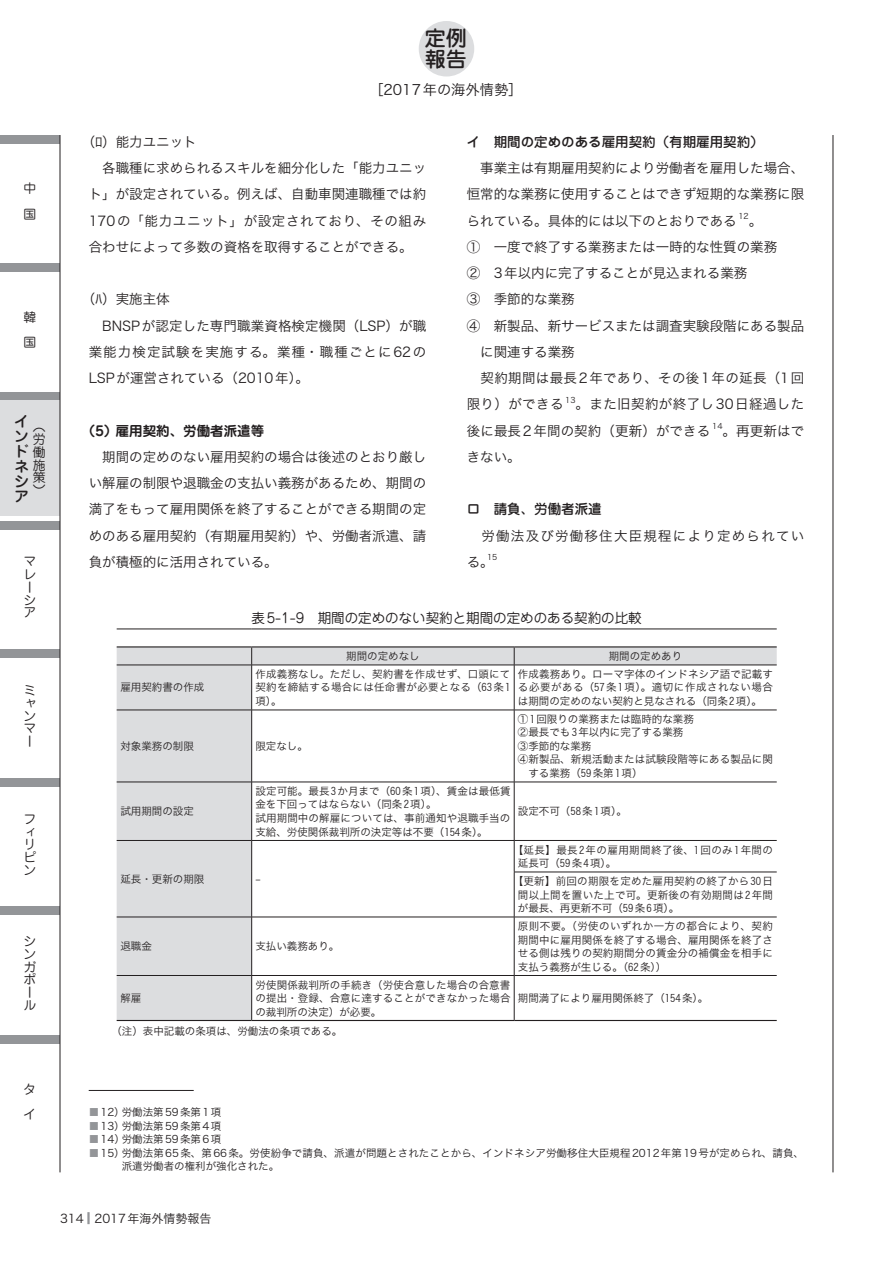
<style>
.page{position:relative;width:893px;height:1263px;background:#fff}
.page>*{position:absolute;margin:0;border:0;box-sizing:border-box;transform-origin:0 0}
.t1{font:500 21px/21px "Jun 34 Pro";color:#231f20}
.t2{font:500 15px/15px "Jun 34 Pro";color:#231f20;text-align:justify}
.t3{font:14.25px "Hira Kaku Pro N W3";color:#231f20}
.t4{font:13.5px/26.2px "Hira Kaku Pro N W3";color:#231f20}
.t5{font:13.5px/26.2px "Hira Kaku Pro N W3";letter-spacing:.03em;color:#231f20}
.t6{font:500 13.5px "Jun 34 Pro";color:#231f20}
.t7{font:13.5px "Jun 201 Pro";color:#231f20}
.t8{font:13.5px "Hira Kaku Pro N W3";letter-spacing:.025em;color:#231f20}
.t9{font:13.5px/26.2px "Hira Kaku Pro N W3";letter-spacing:.09em;color:#231f20}
.t10{font:700 13.5px "Jun 501 Pro";color:#231f20}
.t11{font:12.75px/12.8px "Jun 201 Pro";color:#231f20}
.t12{font:12px "Hira Kaku Pro N W3";color:#231f20}
.t13{font:10.5px/13.5px "Hiragino Kaku W3 90 ms RKSJ H";letter-spacing:.01em;color:#231f20;text-align:justify}
.t14{font:10.5px/13.5px "Hira Kaku Pro N W3";letter-spacing:.01em;color:#231f20}
.t15{font:10.5px/13.5px "Hiragino Kaku W3 90 ms RKSJ H";letter-spacing:.04em;color:#231f20}
.t16{font:7.8px "Hira Kaku Pro N W3";color:#231f20}
.s1{color:#939598}
</style>
<div class="page">
<div style="left:0;top:135px;width:60px;height:8px;background:#939598"></div>
<div style="left:0;top:264px;width:60px;height:8px;background:#939598"></div>
<div style="left:0;top:392px;width:60px;height:8px;background:#939598"></div>
<div style="left:0;top:400px;width:60px;height:116px;background:#dcdddf"></div>
<div style="left:0;top:521px;width:60px;height:8px;background:#939598"></div>
<div style="left:0;top:650px;width:60px;height:8px;background:#939598"></div>
<div style="left:0;top:778px;width:60px;height:8px;background:#939598"></div>
<div style="left:0;top:907px;width:60px;height:8px;background:#939598"></div>
<div style="left:0;top:1035px;width:60px;height:9px;background:#939598"></div>
<div style="left:419px;top:21px;width:55px;height:55px;background:#dcdddf;border-radius:50%"></div>
<hr style="left:60px;top:135px;width:1px;height:1037px;background:#231f20">
<hr style="left:833px;top:135px;width:1px;height:1037px;background:#231f20">
<svg style="left:87px;top:1212px;width:3px;height:12px"></svg>
<hr style="left:89px;top:1090px;width:105px;height:1px;background:#231f20">
<div style="left:117px;top:666px;width:134px;height:354px;background:#dcdddf"></div>
<hr style="left:117px;top:1020px;width:135px;height:1px;background:#231f20">
<hr style="left:252px;top:1020px;width:262px;height:1px;background:#231f20">
<hr style="left:514px;top:1020px;width:263px;height:1px;background:#231f20">
<hr style="left:117px;top:628px;width:135px;height:1px;background:#231f20">
<hr style="left:252px;top:628px;width:262px;height:1px;background:#231f20">
<hr style="left:514px;top:628px;width:263px;height:1px;background:#231f20">
<hr style="left:117px;top:646px;width:135px;height:1px;background:#231f20">
<hr style="left:252px;top:646px;width:262px;height:1px;background:#231f20">
<hr style="left:514px;top:646px;width:263px;height:1px;background:#231f20">
<svg style="left:117px;top:647px;width:660px;height:18px;background:#d0d1d3"></svg>
<hr style="left:117px;top:665px;width:135px;height:1px;background:#231f20">
<hr style="left:252px;top:665px;width:262px;height:1px;background:#231f20">
<hr style="left:251px;top:665px;width:1px;height:45px;background:#231f20">
<hr style="left:514px;top:665px;width:263px;height:1px;background:#231f20">
<hr style="left:514px;top:665px;width:1px;height:45px;background:#231f20">
<hr style="left:117px;top:710px;width:135px;height:1px;background:#231f20">
<hr style="left:252px;top:710px;width:262px;height:1px;background:#231f20">
<hr style="left:251px;top:710px;width:1px;height:72px;background:#231f20">
<hr style="left:514px;top:710px;width:263px;height:1px;background:#231f20">
<hr style="left:514px;top:710px;width:1px;height:72px;background:#231f20">
<hr style="left:117px;top:782px;width:135px;height:1px;background:#231f20">
<hr style="left:252px;top:782px;width:262px;height:1px;background:#231f20">
<hr style="left:251px;top:782px;width:1px;height:58px;background:#231f20">
<hr style="left:514px;top:782px;width:263px;height:1px;background:#231f20">
<hr style="left:514px;top:782px;width:1px;height:58px;background:#231f20">
<hr style="left:514px;top:840px;width:263px;height:1px;background:#231f20">
<hr style="left:514px;top:872px;width:263px;height:1px;background:#231f20">
<hr style="left:251px;top:917px;width:1px;height:58px;background:#231f20">
<hr style="left:514px;top:917px;width:263px;height:1px;background:#231f20">
<hr style="left:514px;top:917px;width:1px;height:58px;background:#231f20">
<hr style="left:117px;top:975px;width:135px;height:1px;background:#231f20">
<hr style="left:252px;top:975px;width:262px;height:1px;background:#231f20">
<hr style="left:251px;top:976px;width:1px;height:44px;background:#231f20">
<hr style="left:514px;top:975px;width:263px;height:1px;background:#231f20">
<hr style="left:514px;top:976px;width:1px;height:44px;background:#231f20">
<hr style="left:117px;top:840px;width:135px;height:1px;background:#231f20">
<hr style="left:117px;top:917px;width:135px;height:1px;background:#231f20">
<hr style="left:252px;top:840px;width:262px;height:1px;background:#231f20">
<hr style="left:251px;top:841px;width:1px;height:31px;background:#231f20">
<hr style="left:514px;top:841px;width:1px;height:31px;background:#231f20">
<hr style="left:251px;top:872px;width:1px;height:45px;background:#231f20">
<hr style="left:514px;top:872px;width:1px;height:45px;background:#231f20">
<hr style="left:252px;top:917px;width:262px;height:1px;background:#231f20">
<p class="t11" style="left:24px;top:174px;width:13px;line-height:25.5px">中国</p>
<p class="t11" style="left:24px;top:303px;width:14px;line-height:25.5px">韓国</p>
<h2 class="t2" style="left:14px;top:412px;width:16px">インドネシア</h2>
<p class="t11" style="left:33px;top:419px;width:14px;text-align:justify">（労働施策）</p>
<p class="t11" style="left:24px;top:554px;width:13px">マレーシア</p>
<p class="t11" style="left:24px;top:682px;width:13px;text-align:justify">ミャンマー</p>
<p class="t11" style="left:24px;top:811px;width:14px">フィリピン</p>
<p class="t11" style="left:24px;top:933px;width:14px">シンガポール</p>
<h1 class="t1" style="left:425px;top:26px;width:43px">定例報告</h1>
<h3 class="t3" style="left:369px;top:77px;width:155px">［2017年の海外情勢］</h3>
<p class="t4" style="left:89px;top:128px;width:339px;text-indent:-7px">（ﾛ）能力ユニット<br>　各職種に求められるスキルを細分化した「能力ユニット」が設定されている。例えば、自動車関連職種では約<br>170の「能力ユニット」が設定されており、その組み合わせによって多数の資格を取得することができる。</p>
<p class="t4" style="left:89px;top:285px;width:339px;text-indent:-7px">（ﾊ）実施主体<br>　BNSPが認定した専門職業資格検定機関（LSP）が職業能力検定試験を実施する。業種・職種ごとに62の<br>LSPが運営されている（2010年）。</p>
<p class="t10" style="left:82px;top:420px;width:184px">（5）雇用契約、労働者派遣等</p>
<p class="t4" style="left:89px;top:443px;width:339px;text-align:justify">　期間の定めのない雇用契約の場合は後述のとおり厳しい解雇の制限や退職金の支払い義務があるため、期間の満了をもって雇用関係を終了することができる期間の定めのある雇用契約（有期雇用契約）や、労働者派遣、請負が積極的に活用されている。</p>
<p class="t6" style="left:467px;top:131px;width:299px">イ　期間の定めのある雇用契約（有期雇用契約）</p>
<p class="t4" style="left:467px;top:154px;width:339px;text-align:justify">　事業主は有期雇用契約により労働者を雇用した場合、恒常的な業務に使用することはできず短期的な業務に限られている。具体的には以下のとおりである</p>
<p class="t16" style="left:738px;top:209px;width:12px">12</p>
<p class="t4" style="left:749px;top:206px;width:15px">。</p>
<p class="t4" style="left:467px;top:233px;width:312px">①　一度で終了する業務または一時的な性質の業務</p>
<p class="t4" style="left:467px;top:259px;width:282px">②　3年以内に完了することが見込まれる業務</p>
<p class="t4" style="left:467px;top:285px;width:109px">③　季節的な業務</p>
<p class="t4" style="left:467px;top:311px;width:339px">④　新製品、新サービスまたは調査実験段階にある製品</p>
<p class="t4" style="left:480px;top:338px;width:96px">に関連する業務</p>
<p class="t8" style="left:467px;top:366px;width:339px">　契約期間は最長2年であり、その後1年の延長（1回</p>
<p class="t4" style="left:467px;top:390px;width:98px">限り）ができる</p>
<p class="t16" style="left:565px;top:393px;width:12px">13</p>
<p class="t5" style="left:467px;top:390px;width:339px;text-indent:109px">。また旧契約が終了し30日経過した後に最長2年間の契約（更新）ができる</p>
<p class="t16" style="left:712px;top:419px;width:12px">14</p>
<p class="t4" style="left:722px;top:416px;width:83px">。再更新はで</p>
<p class="t4" style="left:467px;top:443px;width:55px">きない。</p>
<p class="t6" style="left:467px;top:499px;width:136px">ロ　請負、労働者派遣</p>
<p class="t9" style="left:467px;top:521px;width:339px">　労働法及び労働移住大臣規程により定められている。</p>
<p class="t16" style="left:487px;top:550px;width:12px">15</p>
<p class="t13" style="left:120px;top:681px;width:85px">雇用契約書の作成</p>
<p class="t7" style="left:252px;top:607px;width:392px">表5-1-9　期間の定めのない契約と期間の定めのある契約の比較</p>
<p class="t13" style="left:346px;top:650px;width:75px">期間の定めなし</p>
<p class="t13" style="left:609px;top:650px;width:75px">期間の定めあり</p>
<p class="t13" style="left:255px;top:668px;width:256px">作成義務なし。ただし、契約書を作成せず、口頭にて契約を締結する場合には任命書が必要となる（63条1項）。</p>
<p class="t13" style="left:518px;top:668px;width:257px">作成義務あり。ローマ字体のインドネシア語で記載する必要がある（57条1項）。適切に作成されない場合は期間の定めのない契約と見なされる（同条 2項）。</p>
<p class="t13" style="left:120px;top:740px;width:75px">対象業務の制限</p>
<p class="t13" style="left:255px;top:740px;width:54px">限定なし。</p>
<p class="t13" style="left:120px;top:805px;width:75px">試用期間の設定</p>
<p class="t13" style="left:255px;top:785px;width:257px;text-align:left">設定可能。最長 3か月まで（60条 1項）、賃金は最低賃金を下回ってはならない（同条 2項）。<br>試用期間中の解雇については、事前通知や退職手当の支給、労使関係裁判所の決定等は不要（154条）。</p>
<p class="t13" style="left:120px;top:872px;width:85px">延長・更新の期限</p>
<p class="t13" style="left:255px;top:872px;width:7px">-</p>
<p class="t13" style="left:120px;top:940px;width:33px">退職金</p>
<p class="t13" style="left:255px;top:940px;width:85px">支払い義務あり。</p>
<p class="t13" style="left:518px;top:713px;width:177px">① 1回限りの業務または臨時的な業務</p>
<p class="t13" style="left:518px;top:726px;width:167px">②最長でも 3年以内に完了する業務</p>
<p class="t13" style="left:518px;top:740px;width:75px">③季節的な業務</p>
<p class="t13" style="left:518px;top:753px;width:257px">④新製品、新規活動または試験段階等にある製品に関</p>
<p class="t13" style="left:528px;top:767px;width:116px">する業務（59条第 1項）</p>
<p class="t13" style="left:518px;top:805px;width:110px">設定不可（58条 1項）。</p>
<p class="t15" style="left:518px;top:843px;width:257px;text-indent:-5px">【延長】最長2年の雇用期間終了後、1回のみ1年間の延長可（59条 4項）。</p>
<p class="t13" style="left:518px;top:875px;width:257px;text-indent:-5px">【更新】前回の期限を定めた雇用契約の終了から30日間以上間を置いた上で可。更新後の有効期間は2年間が最長、再更新不可（59条 6項）。</p>
<p class="t13" style="left:518px;top:920px;width:257px">原則不要。（労使のいずれか一方の都合により、契約期間中に雇用関係を終了する場合、雇用関係を終了させる側は残りの契約期間分の賃金分の補償金を相手に支払う義務が生じる。（62条））</p>
<p class="t13" style="left:120px;top:992px;width:22px">解雇</p>
<p class="t13" style="left:255px;top:978px;width:257px">労使関係裁判所の手続き（労使合意した場合の合意書の提出・登録、合意に達することができなかった場合の裁判所の決定）が必要。</p>
<p class="t13" style="left:111px;top:1025px;width:232px">（注）表中記載の条項は、労働法の条項である。</p>
<p class="t13" style="left:518px;top:992px;width:192px">期間満了により雇用関係終了（154条）。</p>
<p class="t11" style="left:24px;top:1075px;width:12px;line-height:25.5px">タイ</p>
<p class="t14" style="left:89px;top:1105px;width:134px"><span class="s1">■</span>12）労働法第59条第1項</p>
<p class="t14" style="left:89px;top:1118px;width:134px"><span class="s1">■</span>13）労働法第59条第4項</p>
<p class="t14" style="left:89px;top:1132px;width:134px"><span class="s1">■</span>14）労働法第59条第6項</p>
<p class="t14" style="left:122px;top:1145px;width:684px;text-indent:-33px"><span class="s1">■</span>15）労働法第65条、第66条。労使紛争で請負、派遣が問題とされたことから、インドネシア労働移住大臣規程2012年第19号が定められ、請負、派遣労働者の権利が強化された。</p>
<p class="t12" style="left:60px;top:1207px;width:153px">314 2017年海外情勢報告</p>
</div>
